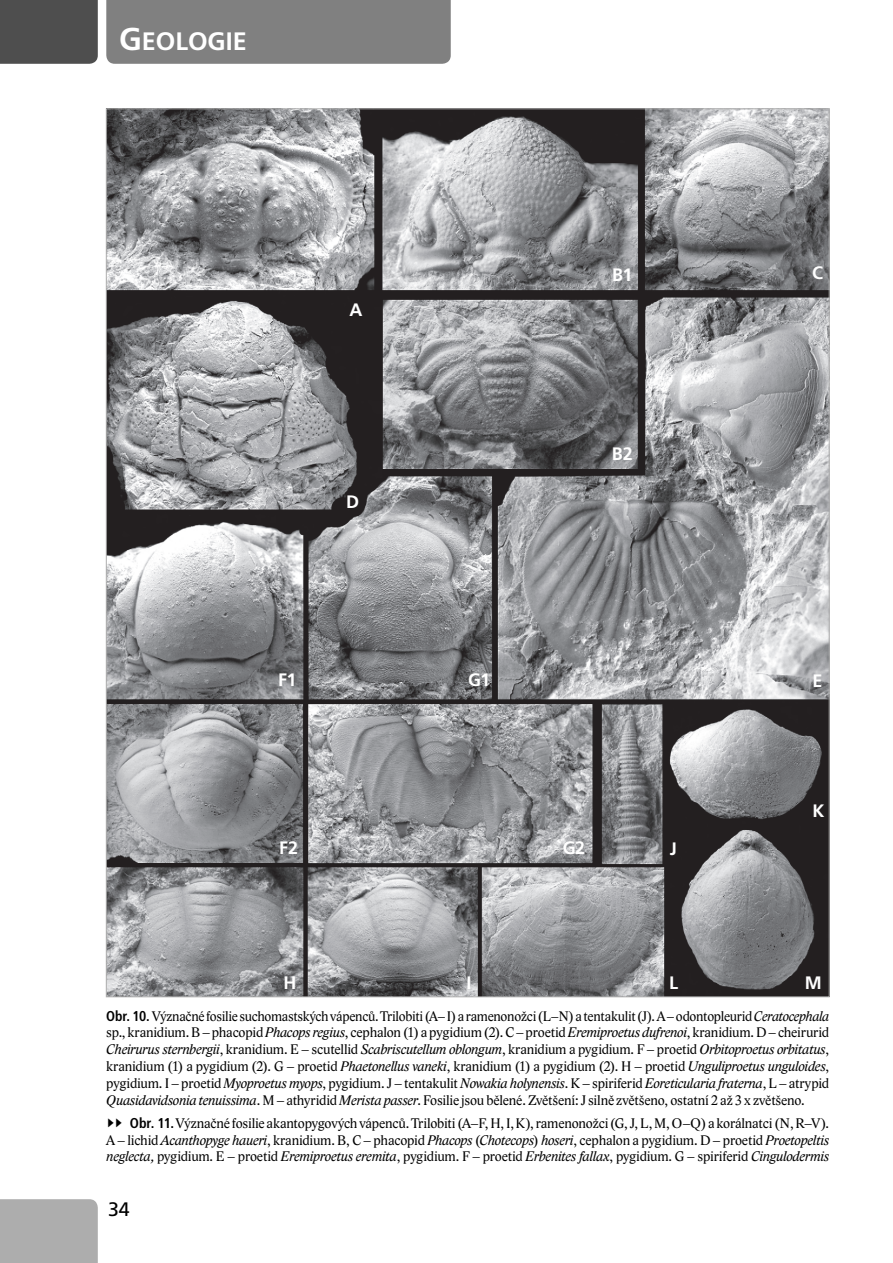
<style>
.page{position:relative;width:893px;height:1263px;background:#fff}
.page>*{position:absolute;margin:0;border:0;box-sizing:border-box;transform-origin:0 0}
.t1{font:25.2px "Frutiger LT Com Bold SC800";color:#fff}
.t2{font:19.5px "Frutiger LT Com";color:#000}
.t3{font:700 18px "Frutiger LT Com";letter-spacing:-.03em;color:#fff}
.t4{font:14.25px/16.8px "Lido STF";letter-spacing:-.01em;color:#000;text-align:justify}
.s1{font-size:31.5px}
.s2{font-family:"Frutiger LT Com";font-weight:700;font-stretch:condensed}
.s3{font-style:italic}
</style>
<div class="page">
<div style="left:0;top:0;width:98px;height:64px;background:#4e4e4e"></div>
<div style="left:0;top:1199px;width:98px;height:64px;background:#adadad"></div>
<div style="left:106px;top:0;width:345px;height:64px;background:#808080"></div>
<img style="left:108px;top:110px;width:720px;height:885px">
<h1 class="t1" style="left:119px;top:27px;width:129px"><span class="s1">G</span>EOLOGIE</h1>
<p class="t3" style="left:349px;top:299px;width:14px">A</p>
<p class="t3" style="left:346px;top:491px;width:14px">D</p>
<p class="t3" style="left:612px;top:264px;width:22px">B1</p>
<p class="t3" style="left:612px;top:443px;width:22px">B2</p>
<p class="t3" style="left:812px;top:262px;width:12px">C</p>
<p class="t3" style="left:468px;top:669px;width:23px">G1</p>
<p class="t3" style="left:278px;top:669px;width:20px">F1</p>
<p class="t3" style="left:813px;top:670px;width:12px">E</p>
<p class="t3" style="left:279px;top:837px;width:20px">F2</p>
<p class="t3" style="left:283px;top:972px;width:14px">H</p>
<p class="t3" style="left:466px;top:972px;width:7px">I</p>
<p class="t3" style="left:563px;top:837px;width:24px">G2</p>
<p class="t3" style="left:670px;top:838px;width:9px">J</p>
<p class="t3" style="left:812px;top:800px;width:14px">K</p>
<p class="t3" style="left:669px;top:972px;width:10px">L</p>
<p class="t3" style="left:805px;top:972px;width:18px">M</p>
<p class="t4" style="left:106px;top:1008px;width:724px"><span class="s2">Obr. 10.</span> Význačné fosilie suchomastských vápenců. Trilobiti (A– I) aramenonožci (L–N) atentakulit (J). A– odontopleurid <span class="s3">Ceratocephala </span>sp., kranidium. B – phacopid <span class="s3">Phacops regius</span>, cephalon (1) a pygidium (2). C – proetid <span class="s3">Eremiproetus dufrenoi</span>, kranidium. D – cheirurid <span class="s3">Cheirurus sternbergii</span>, kranidium. E – scutellid <span class="s3">Scabriscutellum oblongum</span>, kranidium a pygidium. F – proetid <span class="s3">Orbitoproetus orbitatus</span>, kranidium (1) a pygidium (2). G – proetid <span class="s3">Phaetonellus vaneki</span>, kranidium (1) a pygidium (2). H – proetid <span class="s3">Unguliproetus unguloides</span>, pygidium. I – proetid <span class="s3">Myoproetus myops</span>, pygidium. J – tentakulit <span class="s3">Nowakia holynensis</span>. K – spiriferid <span class="s3">Eoreticularia fraterna</span>, L – atrypid <span class="s3">Quasidavidsonia tenuissima</span>. M – athyridid <span class="s3">Merista passer</span>. Fosilie jsou bělené. Zvětšení: J silně zvětšeno, ostatní 2 až 3 x zvětšeno.</p>
<p class="t4" style="left:106px;top:1115px;width:724px;text-indent:24px"><span class="s2">Obr. 11.</span>Význačné fosilie akantopygových vápenců. Trilobiti (A–F, H, I, K), ramenonožci (G, J, L, M, O–Q) a korálnatci (N, R–V).<br>A – lichid <span class="s3">Acanthopyge haueri</span>, kranidium. B, C – phacopid <span class="s3">Phacops</span> (<span class="s3">Chotecops</span>) <span class="s3">hoseri</span>, cephalon a pygidium. D – proetid <span class="s3">Proetopeltis neglecta,</span> pygidium. E – proetid <span class="s3">Eremiproetus eremita</span>, pygidium. F – proetid <span class="s3">Erbenites fallax</span>, pygidium. G – spiriferid <span class="s3">Cingulodermis</span></p>
<h2 class="t2" style="left:108px;top:1197px;width:23px">34</h2>
</div>
